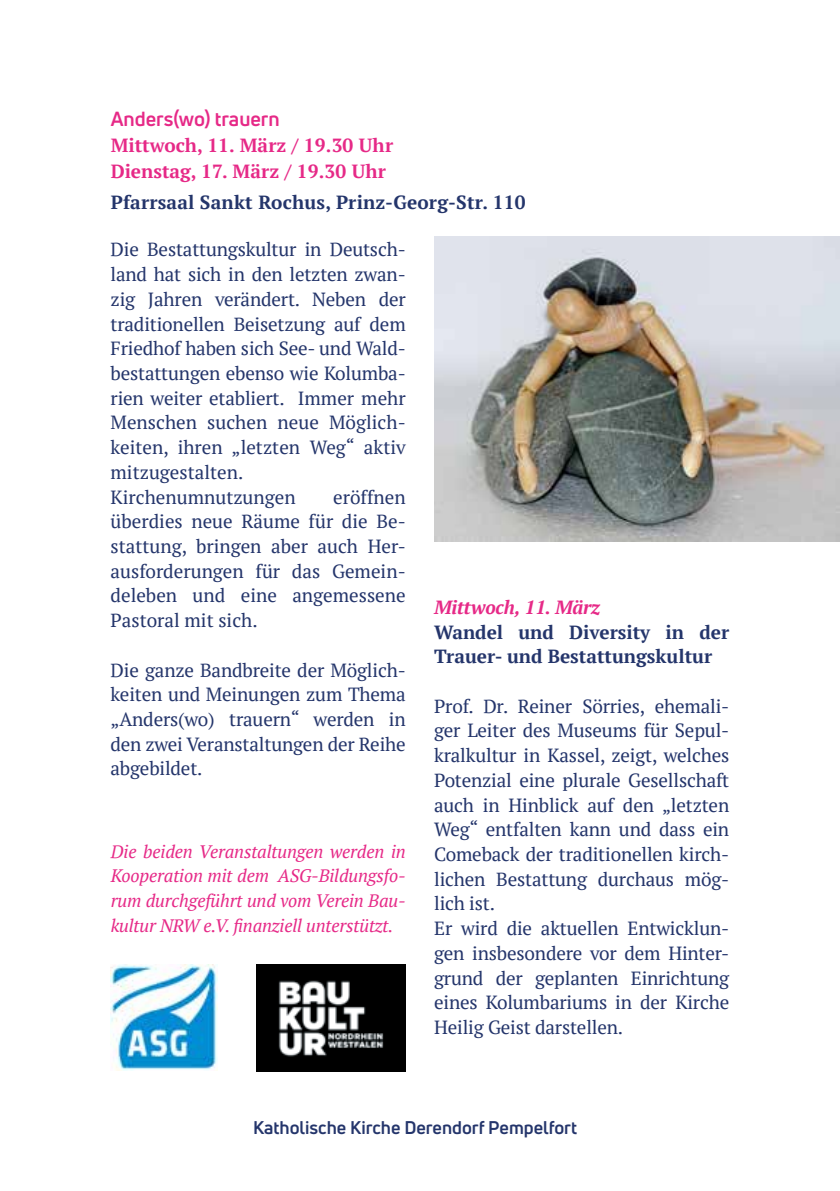
<style>
.page{position:relative;width:840px;height:1191px;background:#fff}
.page>*{position:absolute;margin:0;border:0;box-sizing:border-box;transform-origin:0 0}
.t1{font:700 20px "Uni Neue";color:#e62987}
.t2{font:19px/24.6px "PT Serif";letter-spacing:-.01em;color:#24356b}
.t3{font:700 19px/24.6px "PT Serif";color:#24356b}
.t4{font:700 19px/26px "PT Serif";color:#e62987}
.t5{font:italic 700 19px "PT Serif";letter-spacing:-.01em;color:#e62987}
.t6{font:italic 18px/24.6px "PT Serif";letter-spacing:-.01em;color:#e62987;text-align:justify}
.t7{font:700 18px "Uni Neue";color:#24356b}
</style>
<div class="page">
<img style="left:434px;top:237px;width:405px;height:304px">
<img style="left:256px;top:964px;width:149px;height:107px">
<img style="left:110px;top:965px;width:107px;height:105px">
<p class="t1" style="left:111px;top:106px;width:170px">Anders(wo) trauern</p>
<p class="t4" style="left:111px;top:132px;width:284px">Mittwoch, 11. März / 19.30 Uhr<br>Dienstag, 17. März / 19.30 Uhr</p>
<p class="t3" style="left:111px;top:189px;width:416px">Pfarrsaal Sankt Rochus, Prinz-Georg-Str. 110</p>
<p class="t2" style="left:110px;top:237px;width:296px">Die Bestattungskultur in Deutsch&shy;land hat sich in den letzten zwan&shy;zig Jahren verändert. Neben der traditionellen Beisetzung auf dem<br>Friedhof haben sich See- und Wald&shy;bestattungen ebenso wie Kolumba&shy;rien weiter etabliert. Immer mehr<br>Menschen suchen neue Möglich&shy;keiten, ihren „letzten Weg“ aktiv mitzugestalten.<br>Kirchenumnutzungen</p>
<p class="t2" style="left:110px;top:484px;width:296px;text-align:justify;text-indent:222px">eröffnen überdies neue Räume für die Be&shy;stattung, bringen aber auch Her&shy;ausforderungen für das Gemein&shy;deleben und eine angemessene Pastoral mit sich.</p>
<p class="t2" style="left:110px;top:657px;width:296px;text-align:justify">Die ganze Bandbreite der Möglich&shy;keiten und Meinungen zum Thema „Anders(wo) trauern“ werden in den zwei Veranstaltungen der Reihe abgebildet.</p>
<p class="t5" style="left:434px;top:594px;width:167px">Mittwoch, 11. März</p>
<p class="t3" style="left:434px;top:619px;width:296px">Wandel und Diversity in der<br>Trauer- und Bestattungskultur</p>
<p class="t2" style="left:434px;top:693px;width:296px">Prof. Dr. Reiner Sörries, ehemali&shy;ger Leiter des Museums für Sepul&shy;kralkultur in Kassel, zeigt, welches<br>Potenzial eine plurale Gesellschaft auch in Hinblick auf den „letzten<br>Weg“ entfalten kann und dass ein<br>Comeback der traditionellen kirch&shy;lichen Bestattung durchaus mög&shy;lich ist.<br>Er wird die aktuellen Entwicklun&shy;gen insbesondere vor dem Hinter&shy;grund der geplanten Einrichtung eines Kolumbariums in der Kirche<br>Heilig Geist darstellen.</p>
<p class="t6" style="left:111px;top:838px;width:296px">Die beiden Veranstaltungen werden in Kooperation mit dem ASG-Bildungsfo&shy;rum durchgeführt und vom Verein Bau&shy;kultur NRW e.V. finanziell unterstützt.</p>
<p class="t7" style="left:253px;top:1116px;width:325px">Katholische Kirche Derendorf Pempelfort</p>
</div>
